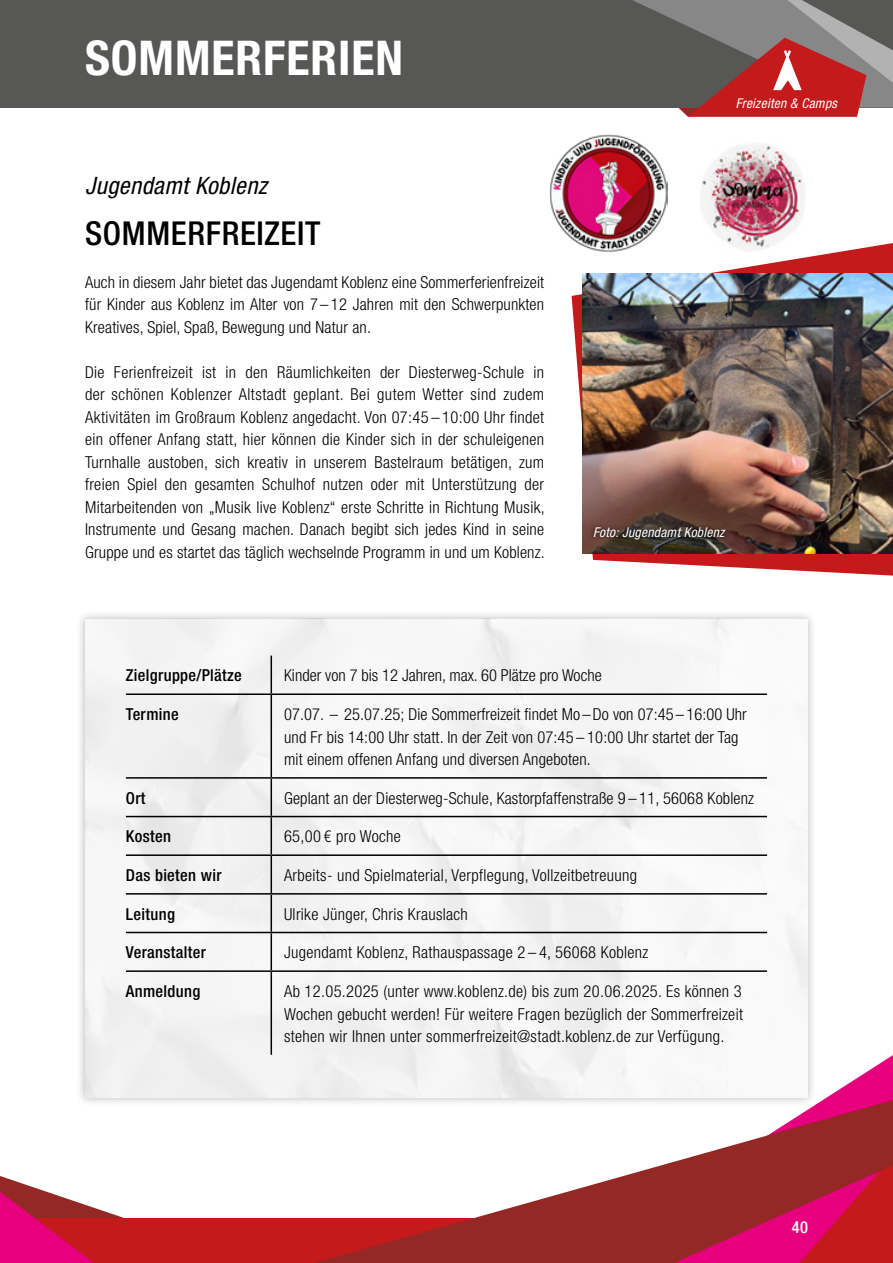
<style>
.page{position:relative;width:893px;height:1263px;background:#fff}
.page>*{position:absolute;margin:0;border:0;box-sizing:border-box;transform-origin:0 0}
.t1{font:700 condensed 48px "Helvetica Neue";letter-spacing:.02em;color:#fff}
.t2{font:500 condensed 33px "Helvetica Neue";letter-spacing:.02em;color:#000}
.t3{font:italic condensed 24px "Helvetica Neue";letter-spacing:.02em;color:#000}
.t4{font:300 condensed 16.5px/22.5px "Helvetica Neue";letter-spacing:.01em;color:#000;text-align:justify}
.t5{font:500 condensed 16.5px "Helvetica Neue";letter-spacing:.02em;color:#000}
.t6{font:500 condensed 16.5px "Helvetica Neue";color:#fff}
.t7{font:italic condensed 13.5px "Helvetica Neue";letter-spacing:.02em;color:#fff}
</style>
<div class="page">
<div style="left:0;top:0;width:893px;height:108px;background:#575756"></div>
<div style="left:0;top:1218px;width:893px;height:45px;background:#c51a1b"></div>
<svg style="left:849px;top:1055px;width:44px;height:28px"></svg>
<svg style="left:315px;top:1083px;width:578px;height:180px"></svg>
<svg style="left:0;top:1176px;width:124px;height:87px"></svg>
<svg style="left:633px;top:0;width:260px;height:117px"></svg>
<svg style="left:572px;top:243px;width:321px;height:333px"></svg>
<img style="left:582px;top:274px;width:311px;height:280px">
<div style="left:589px;top:523px;width:140px;height:20px;background:#000;opacity:.75"></div>
<img style="left:698px;top:143px;width:110px;height:111px">
<div style="left:76px;top:609px;width:741px;height:497px;background:#000;opacity:.27"></div>
<img style="left:85px;top:619px;width:723px;height:479px">
<hr style="left:271px;top:656px;width:1px;height:37px;background:#000">
<hr style="left:126px;top:693px;width:145px;height:2px;background:#000">
<hr style="left:271px;top:693px;width:496px;height:2px;background:#000">
<hr style="left:271px;top:695px;width:1px;height:82px;background:#000">
<hr style="left:126px;top:777px;width:145px;height:2px;background:#000">
<hr style="left:271px;top:777px;width:496px;height:2px;background:#000">
<hr style="left:271px;top:779px;width:1px;height:37px;background:#000">
<hr style="left:126px;top:816px;width:145px;height:1px;background:#000">
<hr style="left:271px;top:816px;width:496px;height:1px;background:#000">
<hr style="left:271px;top:817px;width:1px;height:37px;background:#000">
<hr style="left:126px;top:854px;width:145px;height:2px;background:#000">
<hr style="left:271px;top:854px;width:496px;height:2px;background:#000">
<hr style="left:271px;top:856px;width:1px;height:37px;background:#000">
<hr style="left:126px;top:893px;width:145px;height:1px;background:#000">
<hr style="left:271px;top:893px;width:496px;height:1px;background:#000">
<hr style="left:271px;top:894px;width:1px;height:38px;background:#000">
<hr style="left:126px;top:932px;width:145px;height:1px;background:#000">
<hr style="left:271px;top:932px;width:496px;height:1px;background:#000">
<hr style="left:271px;top:933px;width:1px;height:37px;background:#000">
<hr style="left:126px;top:970px;width:145px;height:2px;background:#000">
<hr style="left:271px;top:970px;width:496px;height:2px;background:#000">
<hr style="left:271px;top:972px;width:1px;height:83px;background:#000">
<img style="left:549px;top:134px;width:119px;height:119px">
<h1 class="t1" style="left:85px;top:29px;width:319px">SOMMERFERIEN</h1>
<h3 class="t3" style="left:85px;top:172px;width:184px">Jugendamt Koblenz</h3>
<h2 class="t2" style="left:85px;top:214px;width:237px">SOMMERFREIZEIT</h2>
<p class="t4" style="left:85px;top:270px;width:461px">Auch in diesem Jahr bietet das Jugendamt Koblenz eine Sommerferienfreizeit für Kinder aus Koblenz im Alter von 7 – 12 Jahren mit den Schwerpunkten Kreatives, Spiel, Spaß, Bewegung und Natur an.</p>
<p class="t4" style="left:85px;top:360px;width:461px">Die Ferienfreizeit ist in den Räumlichkeiten der Diesterweg-Schule in der schönen Koblenzer Altstadt geplant. Bei gutem Wetter sind zudem Aktivitäten im Großraum Koblenz angedacht. Von 07:45 – 10:00 Uhr findet ein offener Anfang statt, hier können die Kinder sich in der schuleigenen Turnhalle austoben, sich kreativ in unserem Bastelraum betätigen, zum freien Spiel den gesamten Schulhof nutzen oder mit Unterstützung der Mitarbeitenden von „Musik live Koblenz“ erste Schritte in Richtung Musik, Instrumente und Gesang machen. Danach begibt sich jedes Kind in seine Gruppe und es startet das täglich wechselnde Programm in und um Koblenz.</p>
<p class="t7" style="left:736px;top:95px;width:103px">Freizeiten &amp; Camps</p>
<p class="t7" style="left:593px;top:524px;width:133px">Foto: Jugendamt Koblenz</p>
<p class="t5" style="left:126px;top:666px;width:117px">Zielgruppe/Plätze</p>
<p class="t4" style="left:284px;top:664px;width:319px">Kinder von 7 bis 12 Jahren, max. 60 Plätze pro Woche</p>
<p class="t5" style="left:126px;top:704px;width:54px">Termine</p>
<p class="t4" style="left:284px;top:703px;width:464px;text-align:left">07.07. – 25.07.25; Die Sommerfreizeit findet Mo – Do von 07:45 – 16:00 Uhr und Fr bis 14:00 Uhr statt. In der Zeit von 07:45 – 10:00 Uhr startet der Tag mit einem offenen Anfang und diversen Angeboten.</p>
<p class="t5" style="left:126px;top:788px;width:21px">Ort</p>
<p class="t4" style="left:284px;top:786px;width:471px">Geplant an der Diesterweg-Schule, Kastorpfaffenstraße 9 – 11, 56068 Koblenz</p>
<p class="t5" style="left:126px;top:826px;width:47px">Kosten</p>
<p class="t4" style="left:284px;top:825px;width:118px">65,00 € pro Woche</p>
<p class="t5" style="left:126px;top:865px;width:97px">Das bieten wir</p>
<p class="t4" style="left:284px;top:864px;width:354px">Arbeits- und Spielmaterial, Verpflegung, Vollzeitbetreuung</p>
<p class="t5" style="left:126px;top:904px;width:51px">Leitung</p>
<p class="t4" style="left:284px;top:902px;width:185px">Ulrike Jünger, Chris Krauslach</p>
<p class="t5" style="left:126px;top:942px;width:81px">Veranstalter</p>
<p class="t4" style="left:284px;top:941px;width:366px">Jugendamt Koblenz, Rathauspassage 2 – 4, 56068 Koblenz</p>
<p class="t5" style="left:126px;top:981px;width:76px">Anmeldung</p>
<p class="t4" style="left:284px;top:980px;width:460px">Ab 12.05.2025 (unter www.koblenz.de) bis zum 20.06.2025. Es können 3<br>Wochen gebucht werden! Für weitere Fragen bezüglich der Sommerfreizeit stehen wir Ihnen unter sommerfreizeit@stadt.koblenz.de zur Verfügung.</p>
<p class="t6" style="left:792px;top:1217px;width:18px">40</p>
</div>
